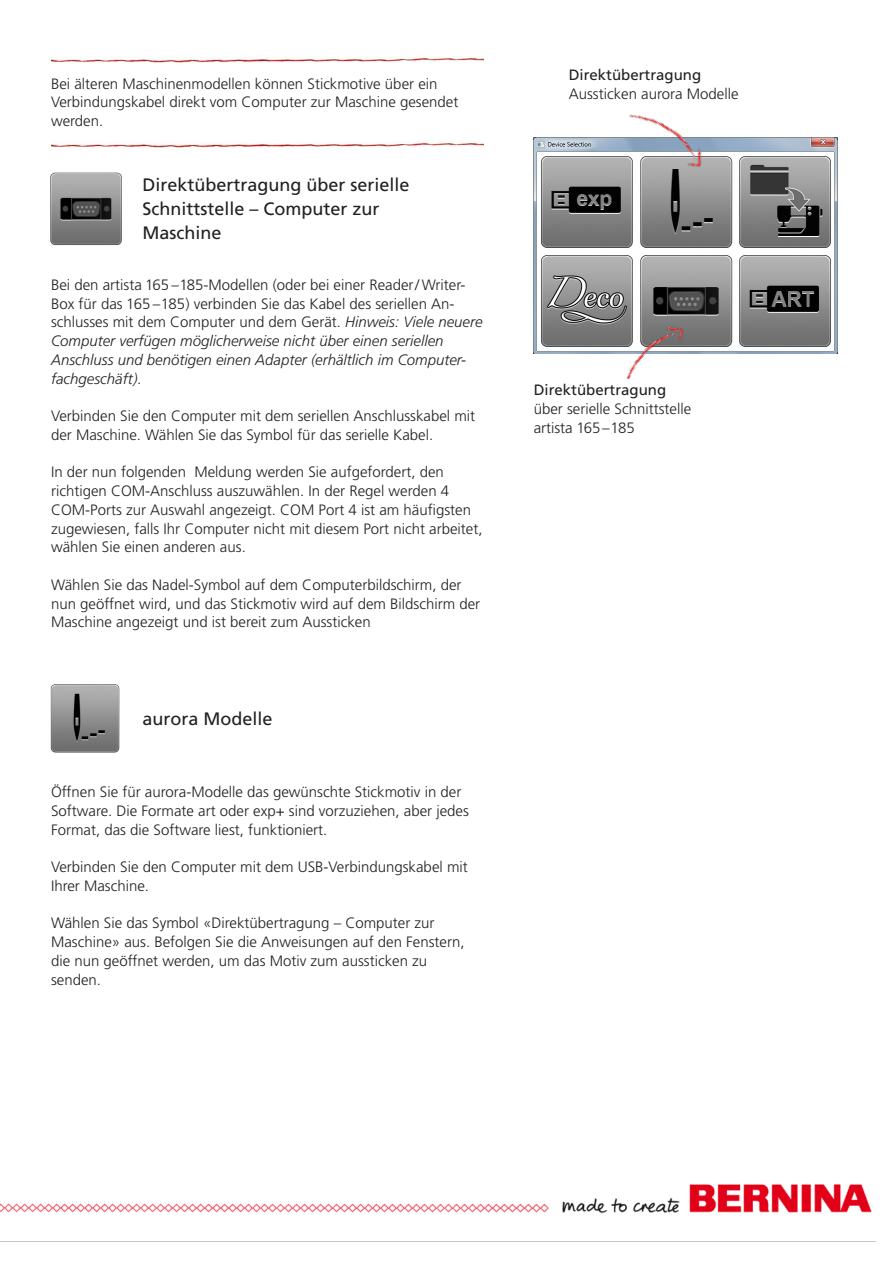
<style>
.page{position:relative;width:893px;height:1263px;background:#fff}
.page>*{position:absolute;margin:0;border:0;box-sizing:border-box;transform-origin:0 0}
.t1{font:72px/70.5px "Calibri";letter-spacing:.04em;color:#231f20;text-align:center}
.t2{font:36px "Calibri";color:#231f20}
.t3{font:18px/24px "Frutiger";color:#231f20}
.t4{font:300 15px/18.8px "Frutiger LT Std";color:#231f20}
.t5{font:300 15px/18.8px "Frutiger";color:#231f20}
.t6{font:15px "Frutiger";color:#231f20}
.t7{font:15px "Symbol";color:#231f20}
.s1{font-style:italic}
</style>
<div class="page">
<img style="left:0;top:1184px;width:872px;height:29px">
<img style="left:52px;top:57px;width:432px;height:6px">
<img style="left:52px;top:142px;width:432px;height:6px">
<img style="left:533px;top:137px;width:304px;height:217px">
<img style="left:590px;top:315px;width:103px;height:63px">
<img style="left:611px;top:114px;width:101px;height:63px">
<img style="left:51px;top:684px;width:68px;height:69px">
<img style="left:50px;top:172px;width:72px;height:73px">
<p class="t4" style="left:51px;top:74px;width:409px">Bei älteren Maschinenmodellen können Stickmotive über ein<br>Verbindungskabel direkt vom Computer zur Maschine gesendet werden.</p>
<p class="t2" style="left:56px;top:71px;width:203px">Stitch Recipes</p>
<p class="t3" style="left:142px;top:173px;width:269px">Direktübertragung über serielle<br>Schnittstelle – Computer zur<br>Maschine</p>
<p class="t6" style="left:569px;top:66px;width:134px">Direktübertragung</p>
<p class="t5" style="left:569px;top:84px;width:171px">Aussticken aurora Modelle</p>
<p class="t4" style="left:51px;top:275px;width:433px">Bei den artista 165 –185-Modellen (oder bei einer Reader/ Writer-Box für das 165 –185) verbinden Sie das Kabel des seriellen An&shy;schlusses mit dem Computer und dem Gerät. <span class="s1">Hinweis: Viele neuere Computer verfügen möglicherweise nicht über einen seriellen Anschluss und benötigen einen Adapter (erhältlich im Computer&shy;fachgeschäft).</span></p>
<p class="t4" style="left:51px;top:407px;width:426px">Verbinden Sie den Computer mit dem seriellen Anschlusskabel mit der Maschine. Wählen Sie das Symbol für das serielle Kabel.</p>
<p class="t4" style="left:51px;top:463px;width:433px">In der nun folgenden Meldung werden Sie aufgefordert, den richtigen COM-Anschluss auszuwählen. In der Regel werden 4<br>COM-Ports zur Auswahl angezeigt. COM Port 4 ist am häufigsten zugewiesen, falls Ihr Computer nicht mit diesem Port nicht arbeitet, wählen Sie einen anderen aus.</p>
<p class="t4" style="left:51px;top:575px;width:431px">Wählen Sie das Nadel-Symbol auf dem Computerbildschirm, der nun geöffnet wird, und das Stickmotiv wird auf dem Bildschirm der<br>Maschine angezeigt und ist bereit zum Aussticken</p>
<p class="t7" style="left:70px;top:296px;width:8px">•</p>
<h1 class="t1" style="left:231px;top:320px;width:454px">Stitch<br>Manipulations</h1>
<p class="t6" style="left:534px;top:381px;width:134px">Direktübertragung</p>
<p class="t5" style="left:534px;top:399px;width:159px">über serielle Schnittstelle artista 165–185</p>
<p class="t3" style="left:142px;top:707px;width:132px">aurora Modelle</p>
<p class="t4" style="left:51px;top:783px;width:419px">Öffnen Sie für aurora-Modelle das gewünschte Stickmotiv in der<br>Software. Die Formate art oder exp+ sind vorzuziehen, aber jedes<br>Format, das die Software liest, funktioniert.</p>
<p class="t4" style="left:51px;top:858px;width:418px">Verbinden Sie den Computer mit dem USB-Verbindungskabel mit<br>Ihrer Maschine.</p>
<p class="t4" style="left:51px;top:914px;width:415px">Wählen Sie das Symbol «Direktübertragung – Computer zur Maschine» aus. Befolgen Sie die Anweisungen auf den Fenstern, die nun geöffnet werden, um das Motiv zum aussticken zu senden.</p>
</div>
